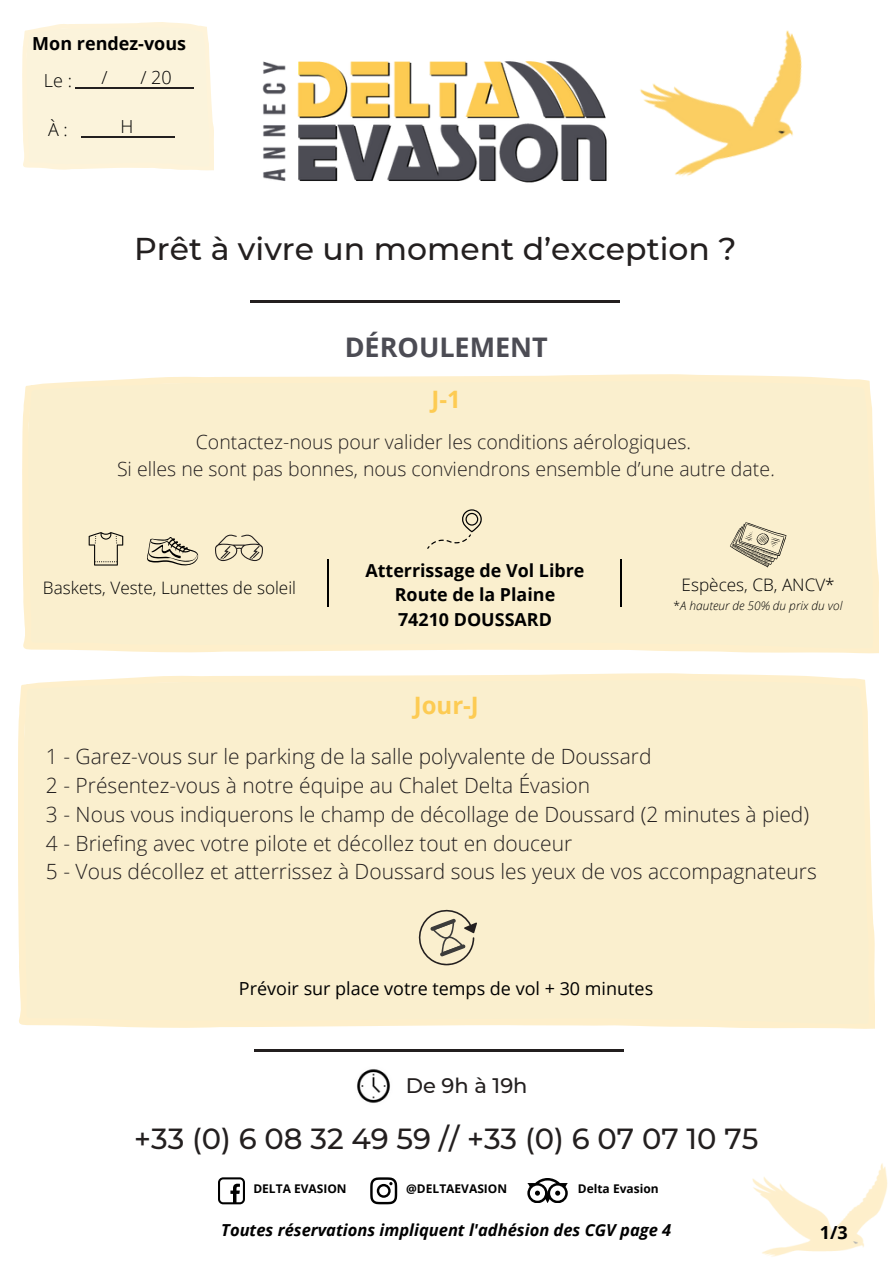
<style>
.page{position:relative;width:893px;height:1264px;background:#fff}
.page>*{position:absolute;margin:0;border:0;box-sizing:border-box;transform-origin:0 0}
.t1{font:500 31.5px "Montserrat";color:#231f1f}
.t2{font:500 28.95px "Montserrat";color:#231f1f}
.t3{font:700 27px "Open Sans";color:#4c4c54}
.t4{font:700 24px "Open Sans";color:#fdcb53}
.t5{font:300 21px "Open Sans";color:#231f1f}
.t6{font:500 21px "Montserrat";color:#231f1f}
.t7{font:300 19.5px "Open Sans";color:#231f1f}
.t8{font:18px "Open Sans";color:#000}
.t9{font:700 18px "Open Sans";color:#000}
.t10{font:300 18px "Open Sans";color:#000}
.t11{font:700 17.85px "Open Sans";color:#000}
.t12{font:300 17.1px "Open Sans";color:#000}
.t13{font:italic 700 16.5px "Open Sans";color:#000}
.t14{font:700 12px "Open Sans";color:#000}
.t15{font:italic 300 12px "Open Sans";color:#000}
.s1{font-style:italic}
.s2{font-style:normal}
</style>
<div class="page">
<img style="left:640px;top:30px;width:162px;height:147px">
<div style="left:22px;top:374px;width:857px;height:279px;background:#faefce"></div>
<hr style="left:327px;top:559px;width:1px;height:48px;background:#000">
<hr style="left:620px;top:559px;width:1px;height:48px;background:#000">
<svg style="left:427px;top:509px;width:55px;height:40px;background:#e7ddbf"></svg>
<svg style="left:89px;top:532px;width:34px;height:33px"></svg>
<svg style="left:138px;top:522px;width:63px;height:63px;background:#e4dabc"></svg>
<svg style="left:215px;top:534px;width:48px;height:27px"></svg>
<svg style="left:729px;top:522px;width:57px;height:45px;background:#cdc4a9"></svg>
<div style="left:18px;top:673px;width:856px;height:356px;background:#faefce"></div>
<hr style="left:254px;top:1049px;width:370px;height:2px;background:#231f1f">
<img style="left:752px;top:1163px;width:136px;height:94px">
<img style="left:262px;top:61px;width:345px;height:122px">
<img style="left:357px;top:1069px;width:33px;height:34px">
<hr style="left:250px;top:301px;width:370px;height:2px;background:#231f1f">
<div style="left:22px;top:22px;width:192px;height:148px;background:#fbf3db"></div>
<hr style="left:75px;top:87px;width:119px;height:1px;background:#231f1f">
<hr style="left:81px;top:137px;width:94px;height:1px;background:#231f1f">
<svg style="left:218px;top:1177px;width:27px;height:27px"></svg>
<svg style="left:370px;top:1177px;width:27px;height:27px"></svg>
<svg style="left:527px;top:1178px;width:40px;height:24px"></svg>
<svg style="left:415px;top:906px;width:62px;height:59px;background:#d7ceb2"></svg>
<p class="t9" style="left:32px;top:31px;width:155px">Mon rendez-vous</p>
<p class="t10" style="left:44px;top:68px;width:30px">Le :</p>
<p class="t10" style="left:48px;top:117px;width:21px">À :</p>
<p class="t10" style="left:120px;top:113px;width:14px">H</p>
<p class="t10" style="left:101px;top:64px;width:8px">/</p>
<p class="t10" style="left:140px;top:64px;width:33px">/ 20</p>
<p class="t1" style="left:134px;top:229px;width:603px">Prêt à vivre un moment d’exception ?</p>
<p class="t3" style="left:344px;top:328px;width:205px">DÉROULEMENT</p>
<p class="t4" style="left:431px;top:382px;width:31px">J-1</p>
<p class="t7" style="left:196px;top:428px;width:496px">Contactez-nous pour valider les conditions aérologiques.</p>
<p class="t7" style="left:117px;top:455px;width:660px">Si elles ne sont pas bonnes, nous conviendrons ensemble d’une autre date<span class="s1">.</span></p>
<p class="t11" style="left:365px;top:557px;width:220px">Atterrissage de Vol Libre</p>
<p class="t11" style="left:395px;top:582px;width:162px">Route de la Plaine</p>
<p class="t11" style="left:398px;top:607px;width:155px">74210 DOUSSARD</p>
<p class="t12" style="left:43px;top:575px;width:255px">Baskets, Veste, Lunettes de soleil</p>
<p class="t12" style="left:681px;top:572px;width:155px">Espèces, CB, ANCV*</p>
<p class="t15" style="left:673px;top:597px;width:170px"><span class="s2">*</span>A hauteur de 50% du prix du vol</p>
<p class="t4" style="left:414px;top:688px;width:67px">Jour-J</p>
<p class="t5" style="left:46px;top:742px;width:607px">1 - Garez-vous sur le parking de la salle polyvalente de Doussard</p>
<p class="t5" style="left:46px;top:770px;width:545px">2 - Présentez-vous à notre équipe au Chalet Delta Évasion</p>
<p class="t5" style="left:46px;top:799px;width:764px">3 - Nous vous indiquerons le champ de décollage de Doussard (2 minutes à pied)</p>
<p class="t5" style="left:46px;top:828px;width:527px">4 - Briefing avec votre pilote et décollez tout en douceur</p>
<p class="t5" style="left:46px;top:856px;width:772px">5 - Vous décollez et atterrissez à Doussard sous les yeux de vos accompagnateurs</p>
<p class="t8" style="left:239px;top:976px;width:416px">Prévoir sur place votre temps de vol + 30 minutes</p>
<p class="t6" style="left:405px;top:1072px;width:123px">De 9h à 19h</p>
<p class="t2" style="left:134px;top:1120px;width:625px">+33 (0) 6 08 32 49 59 // +33 (0) 6 07 07 10 75</p>
<p class="t14" style="left:253px;top:1179px;width:95px">DELTA EVASION</p>
<p class="t14" style="left:406px;top:1179px;width:102px">@DELTAEVASION</p>
<p class="t14" style="left:577px;top:1179px;width:82px">Delta Evasion</p>
<p class="t13" style="left:221px;top:1217px;width:451px">Toutes réservations impliquent l'adhésion des CGV page 4</p>
<p class="t9" style="left:819px;top:1219px;width:29px">1/3</p>
</div>
